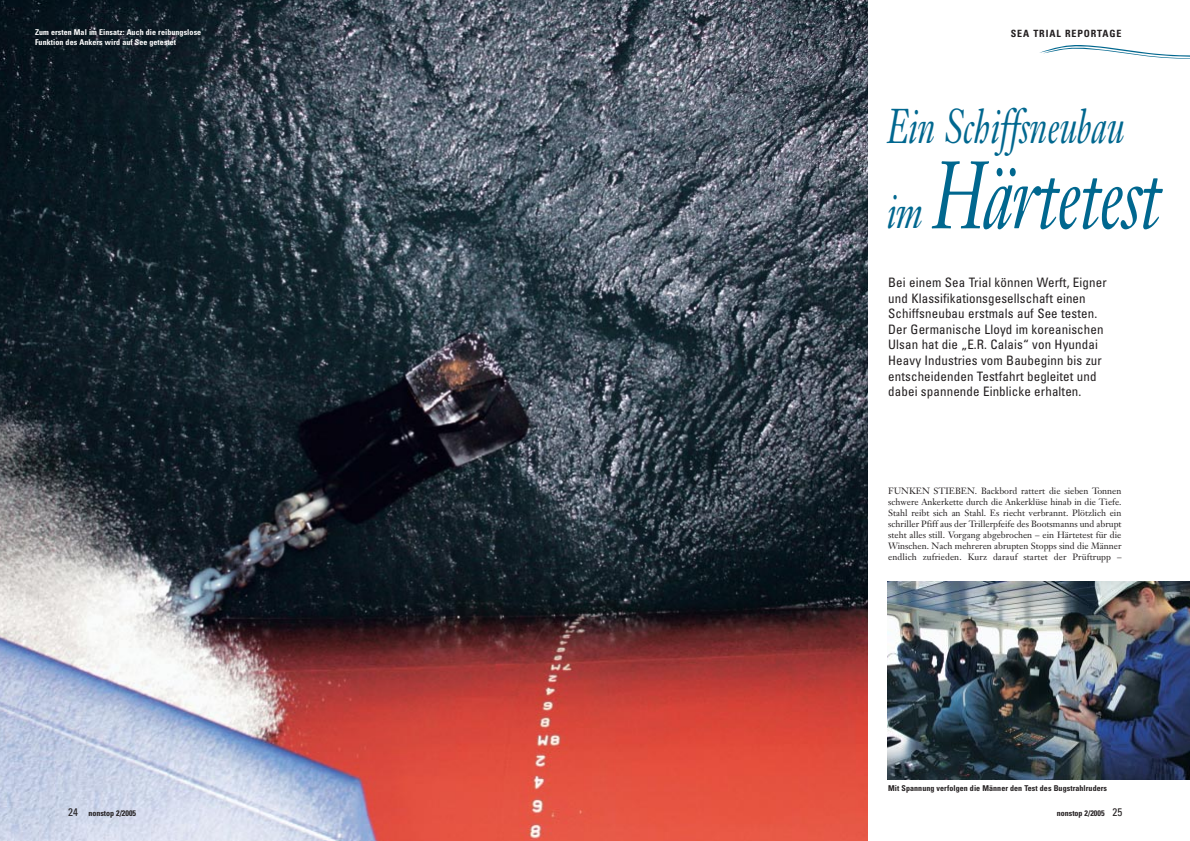
<style>
.page{position:relative;width:1190px;height:841px;background:#fff}
.page>*{position:absolute;margin:0;border:0;box-sizing:border-box;transform-origin:0 0}
.t1{font:italic 94px "Janson Text";letter-spacing:-.02em;color:#00678f;scale:.7 1}
.t2{font:italic 48px "Janson Text";color:#00678f;scale:.7 1}
.t3{font:condensed 13px/15.6px "Univers";letter-spacing:.01em;color:#231f20}
.t4{font:700 condensed 10px "Univers";letter-spacing:.09em;color:#231f20}
.t5{font:9px/11px "Janson Text";letter-spacing:.01em;color:#231f20;text-align:justify}
.t6{font:700 condensed 8px "Univers";letter-spacing:.01em;color:#231f20}
.t7{font:700 condensed 8px/9.6px "Univers";letter-spacing:.01em;color:#fff}
.s1{font-weight:400;font-size:11px}
.s2{font-size:48px}
</style>
<div class="page">
<svg style="left:1039px;top:45px;width:151px;height:14px"></svg>
<img style="left:0;top:0;width:867px;height:841px">
<img style="left:887px;top:582px;width:303px;height:198px">
<p class="t7" style="left:35px;top:28px;width:168px">Zum ersten Mal im Einsatz: Auch die reibungslose<br>Funktion des Ankers wird auf See getestet</p>
<p class="t6" style="left:68px;top:810px;width:70px"><span class="s1">24</span> nonstop 2/2005</p>
<p class="t4" style="left:1011px;top:29px;width:112px">SEA TRIAL REPORTAGE</p>
<h2 class="t2" style="left:887px;top:109px;width:340px">Ein Schiffsneubau</h2>
<h1 class="t1" style="left:887px;top:160px;width:393px"><span class="s2">im</span> Härtetest</h1>
<p class="t3" style="left:888px;top:276px;width:220px">Bei einem Sea Trial können Werft, Eigner und Klassifikationsgesellschaft einen Schiffsneubau erstmals auf See testen.<br>Der Germanische Lloyd im koreanischen Ulsan hat die „E.R. Calais“ von Hyundai Heavy Industries vom Baubeginn bis zur entscheidenden Testfahrt begleitet und dabei spannende Einblicke erhalten.</p>
<p class="t5" style="left:888px;top:486px;width:235px">FUNKEN STIEBEN. Backbord rattert die sieben Tonnen schwere Ankerkette durch die Ankerklüse hinab in die Tiefe.<br>Stahl reibt sich an Stahl. Es riecht verbrannt. Plötzlich ein schriller Pfiff aus der Trillerpfeife des Bootsmanns und abrupt steht alles still. Vorgang abgebrochen – ein Härtetest für die Winschen. Nach mehreren abrupten Stopps sind die Männer endlich zufrieden. Kurz darauf startet der Prüftrupp –</p>
<p class="t6" style="left:888px;top:785px;width:220px">Mit Spannung verfolgen die Männer den Test des Bugstrahlruders</p>
<p class="t6" style="left:1057px;top:810px;width:67px">nonstop 2/2005 <span class="s1">25</span></p>
</div>
